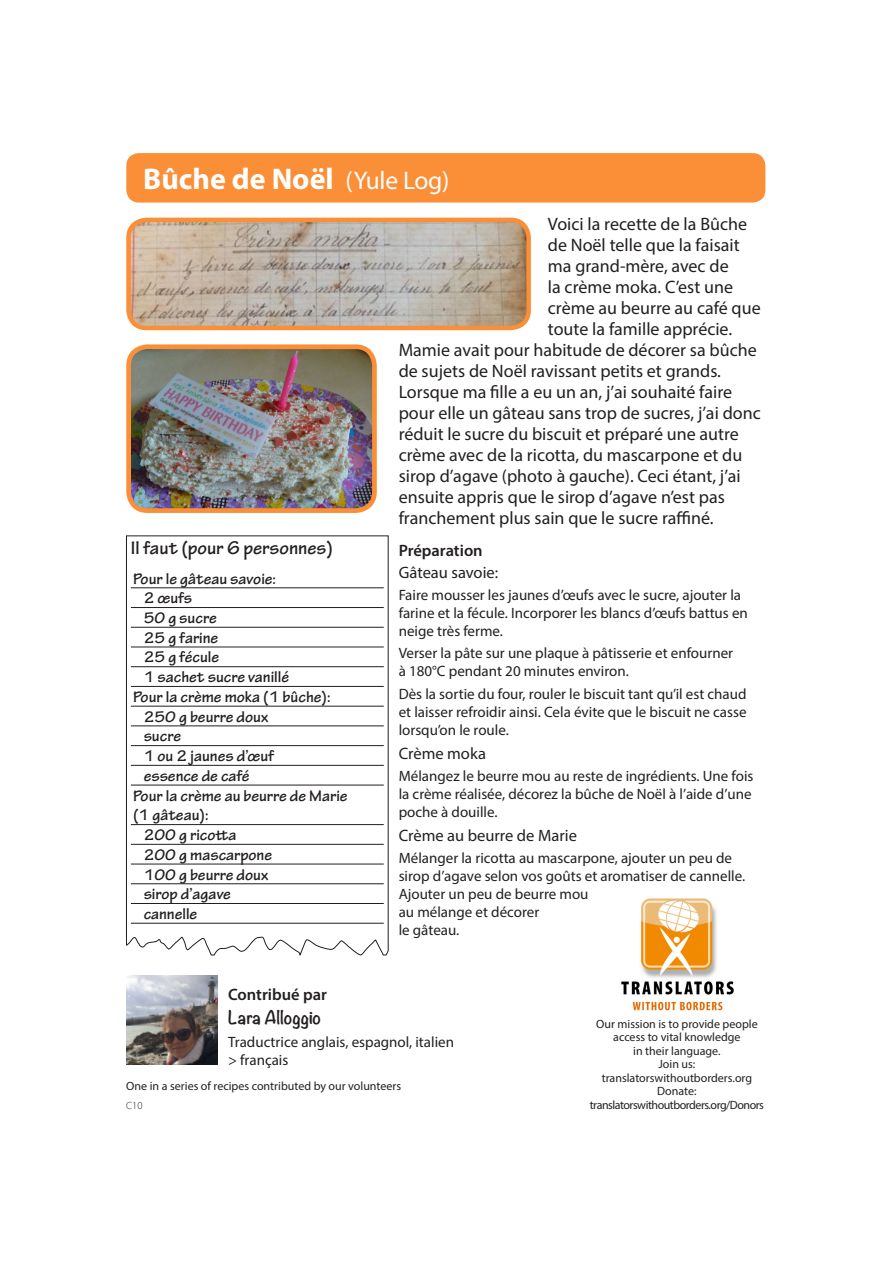
<style>
.page{position:relative;width:893px;height:1263px;background:#fff}
.page>*{position:absolute;margin:0;border:0;box-sizing:border-box;transform-origin:0 0}
.Recipe_name{font:700 30px "Myriad Pro";color:#fff}
.Shopping_list_header{font:700 19.5px "Tekton Pro";color:#231f20}
.running_text{font:18px "Myriad Pro";color:#231f20}
.Shopping_list{font:700 16.5px/19.8px "Tekton Pro";color:#231f20}
.running_text-2{font:16.5px "Myriad Pro";color:#231f20}
.sub_header{font:600 16.5px "Myriad Pro";color:#231f20}
.Contributor_name{font:700 16.5px "Noteworthy";color:#231f20}
.running_text-3{font:15px/18px "Myriad Pro";color:#231f20}
.running_text-4{font:12px/13.5px "Myriad Pro";color:#231f20;text-align:center}
.t1{font:300 10.5px "Myriad Pro";color:#231f20}
.s1{font-weight:400;font-size:25.5px}
</style>
<div class="page">
<img style="left:621px;top:898px;width:113px;height:113px">
<div style="left:126px;top:153px;width:639px;height:50px;background:#fb8f37;border-radius:13px"></div>
<img style="left:132px;top:350px;width:239px;height:157px">
<div style="left:126px;top:344px;width:251px;height:169px;border:5px solid #fb8f37;border-radius:19px"></div>
<img style="left:131px;top:220px;width:395px;height:105px">
<div style="left:126px;top:218px;width:405px;height:112px;border:4px solid #fb8f37;border-radius:18px"></div>
<svg style="left:126px;top:535px;width:263px;height:421px"></svg>
<img style="left:126px;top:975px;width:92px;height:90px">
<p class="Recipe_name" style="left:143px;top:159px;width:308px">Bûche de Noël <span class="s1">(Yule Log)</span></p>
<p class="Shopping_list_header" style="left:131px;top:536px;width:203px">Il faut (pour 6 personnes)</p>
<p class="Shopping_list" style="left:133px;top:569px;width:145px">Pour le gâteau savoie:</p>
<p class="Shopping_list" style="left:144px;top:588px;width:50px">2 œufs</p>
<p class="Shopping_list" style="left:144px;top:608px;width:75px">50 g sucre</p>
<p class="Shopping_list" style="left:144px;top:628px;width:76px">25 g farine</p>
<p class="Shopping_list" style="left:144px;top:648px;width:77px">25 g fécule</p>
<p class="Shopping_list" style="left:144px;top:667px;width:147px">1 sachet sucre vanillé</p>
<p class="Shopping_list" style="left:133px;top:687px;width:199px">Pour la crème moka (1 bûche):</p>
<p class="Shopping_list" style="left:144px;top:707px;width:126px">250 g beurre doux</p>
<p class="Shopping_list" style="left:144px;top:726px;width:39px">sucre</p>
<p class="Shopping_list" style="left:144px;top:746px;width:132px">1 ou 2 jaunes d’œuf</p>
<p class="Shopping_list" style="left:144px;top:766px;width:108px">essence de café</p>
<p class="Shopping_list" style="left:133px;top:786px;width:216px">Pour la crème au beurre de Marie (1 gâteau):</p>
<p class="Shopping_list" style="left:144px;top:825px;width:94px">200 g ricotta</p>
<p class="Shopping_list" style="left:144px;top:845px;width:130px">200 g mascarpone</p>
<p class="Shopping_list" style="left:144px;top:865px;width:126px">100 g beurre doux</p>
<p class="Shopping_list" style="left:144px;top:884px;width:89px">sirop d’agave</p>
<p class="Shopping_list" style="left:144px;top:904px;width:55px">cannelle</p>
<p class="running_text" style="left:548px;top:213px;width:201px">Voici la recette de la Bûche</p>
<p class="running_text" style="left:548px;top:234px;width:193px">de Noël telle que la faisait</p>
<p class="running_text" style="left:548px;top:255px;width:182px">ma grand-mère, avec de</p>
<p class="running_text" style="left:548px;top:276px;width:187px">la crème moka. C’est une</p>
<p class="running_text" style="left:548px;top:297px;width:214px">crème au beurre au café que</p>
<p class="running_text" style="left:548px;top:318px;width:186px">toute la famille apprécie.</p>
<p class="running_text" style="left:399px;top:339px;width:360px">Mamie avait pour habitude de décorer sa bûche</p>
<p class="running_text" style="left:399px;top:360px;width:324px">de sujets de Noël ravissant petits et grands.</p>
<p class="running_text" style="left:399px;top:381px;width:335px">Lorsque ma fille a eu un an, j’ai souhaité faire</p>
<p class="running_text" style="left:399px;top:402px;width:364px">pour elle un gâteau sans trop de sucres, j’ai donc</p>
<p class="running_text" style="left:399px;top:423px;width:342px">réduit le sucre du biscuit et préparé une autre</p>
<p class="running_text" style="left:399px;top:444px;width:345px">crème avec de la ricotta, du mascarpone et du</p>
<p class="running_text" style="left:399px;top:465px;width:344px">sirop d’agave (photo à gauche). Ceci étant, j’ai</p>
<p class="running_text" style="left:399px;top:486px;width:328px">ensuite appris que le sirop d’agave n’est pas</p>
<p class="running_text" style="left:399px;top:507px;width:316px">franchement plus sain que le sucre raffiné.</p>
<p class="sub_header" style="left:399px;top:540px;width:86px">Préparation</p>
<p class="running_text-2" style="left:399px;top:562px;width:101px">Gâteau savoie:</p>
<p class="running_text-3" style="left:399px;top:586px;width:351px">Faire mousser les jaunes d’œufs avec le sucre, ajouter la farine et la fécule. Incorporer les blancs d’œufs battus en neige très ferme.</p>
<p class="running_text-3" style="left:399px;top:644px;width:336px">Verser la pâte sur une plaque à pâtisserie et enfourner à 180°C pendant 20 minutes environ.</p>
<p class="running_text-3" style="left:399px;top:684px;width:349px;text-align:justify">Dès la sortie du four, rouler le biscuit tant qu’il est chaud et laisser refroidir ainsi. Cela évite que le biscuit ne casse lorsqu’on le roule.</p>
<p class="running_text-2" style="left:399px;top:743px;width:89px">Crème moka</p>
<p class="running_text-3" style="left:399px;top:767px;width:356px">Mélangez le beurre mou au reste de ingrédients. Une fois la crème réalisée, décorez la bûche de Noël à l’aide d’une poche à douille.</p>
<p class="running_text-2" style="left:399px;top:825px;width:180px">Crème au beurre de Marie</p>
<p class="running_text-3" style="left:399px;top:849px;width:348px">Mélanger la ricotta au mascarpone, ajouter un peu de sirop d’agave selon vos goûts et aromatiser de cannelle.<br>Ajouter un peu de beurre mou<br>au mélange et décorer<br>le gâteau.</p>
<p class="sub_header" style="left:228px;top:984px;width:100px">Contribué par</p>
<p class="Contributor_name" style="left:228px;top:1003px;width:94px">Lara Alloggio</p>
<p class="running_text-3" style="left:228px;top:1032px;width:227px">Traductrice anglais, espagnol, italien &gt; français</p>
<p class="running_text-4" style="left:126px;top:1079px;width:276px">One in a series of recipes contributed by our volunteers</p>
<p class="t1" style="left:126px;top:1099px;width:18px">C10</p>
<p class="running_text-4" style="left:590px;top:1017px;width:176px">Our mission is to provide people access to vital knowledge<br>in their language.<br>Join us: translatorswithoutborders.org<br>Donate: translatorswithoutborders.org/Donors</p>
</div>
